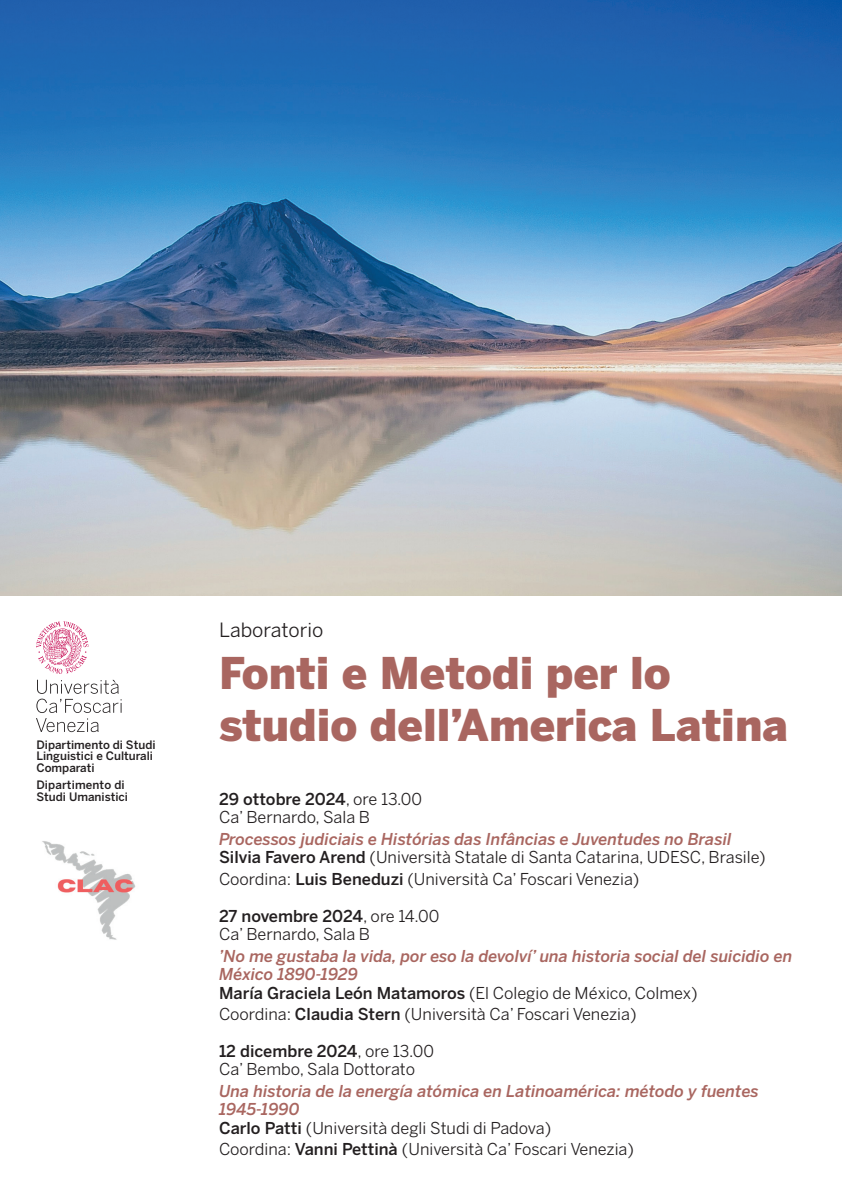
<style>
.page{position:relative;width:842px;height:1191px;background:#fff}
.page>*{position:absolute;margin:0;border:0;box-sizing:border-box;transform-origin:0 0}
.t1{font:900 43.4px/52.1px "Benton Sans";color:#a96660}
.t2{font:19.5px "Benton Sans";color:#231f20}
.t3{font:italic 500 16.3px/18.4px "Benton Sans";color:#a96660}
.t4{font:16.3px/18.4px "Benton Sans";color:#231f20}
.t5{font:500 11.6px/11.6px "Benton Sans";color:#231f20}
.s1{font-weight:500}
.s2{font-style:normal;color:#231f20}
.s3{font-weight:400;font-style:normal;color:#231f20}
</style>
<div class="page">
<img style="left:0;top:0;width:842px;height:595px">
<img style="left:42px;top:841px;width:94px;height:99px">
<svg style="left:36px;top:680px;width:86px;height:52px"></svg>
<svg style="left:36px;top:621px;width:53px;height:53px"></svg>
<p class="t5" style="left:36px;top:738px;width:121px">Dipartimento di Studi<br>Linguistici e Culturali<br>Comparati</p>
<p class="t5" style="left:36px;top:779px;width:93px">Dipartimento di<br>Studi Umanistici</p>
<p class="t2" style="left:219px;top:618px;width:106px">Laboratorio</p>
<h1 class="t1" style="left:219px;top:646px;width:570px">Fonti e Metodi per lo studio dell’America Latina</h1>
<p class="t4" style="left:219px;top:789px;width:205px"><span class="s1">29 ottobre 2024</span>, ore 13.00<br>Ca’ Bernardo, Sala B</p>
<p class="t3" style="left:219px;top:829px;width:548px">Processos judiciais e Histórias das Infâncias e Juventudes no Brasil<br><span class="s2">Silvia Favero Arend</span> <span class="s3">(Università Statale di Santa Catarina, UDESC, Brasile)</span></p>
<p class="t4" style="left:219px;top:869px;width:422px">Coordina: <span class="s1">Luis Beneduzi</span> (Università Ca’ Foscari Venezia)</p>
<p class="t4" style="left:219px;top:906px;width:222px"><span class="s1">27 novembre 2024</span>, ore 14.00<br>Ca’ Bernardo, Sala B</p>
<p class="t3" style="left:219px;top:946px;width:575px">’No me gustaba la vida, por eso la devolví’ una historia social del suicidio en<br>México 1890-1929<br><span class="s2">María Graciela León Matamoros</span> <span class="s3">(El Colegio de México, Colmex)</span></p>
<p class="t4" style="left:219px;top:1004px;width:419px">Coordina: <span class="s1">Claudia Stern</span> (Università Ca’ Foscari Venezia)</p>
<p class="t4" style="left:219px;top:1041px;width:216px"><span class="s1">12 dicembre 2024</span>, ore 13.00<br>Ca’ Bembo, Sala Dottorato</p>
<p class="t3" style="left:219px;top:1081px;width:541px">Una historia de la energía atómica en Latinoamérica: método y fuentes<br>1945-1990<br><span class="s2">Carlo Patti</span> <span class="s3">(Università degli Studi di Padova)</span></p>
<p class="t4" style="left:219px;top:1140px;width:416px">Coordina: <span class="s1">Vanni Pettinà</span> (Università Ca’ Foscari Venezia)</p>
</div>
